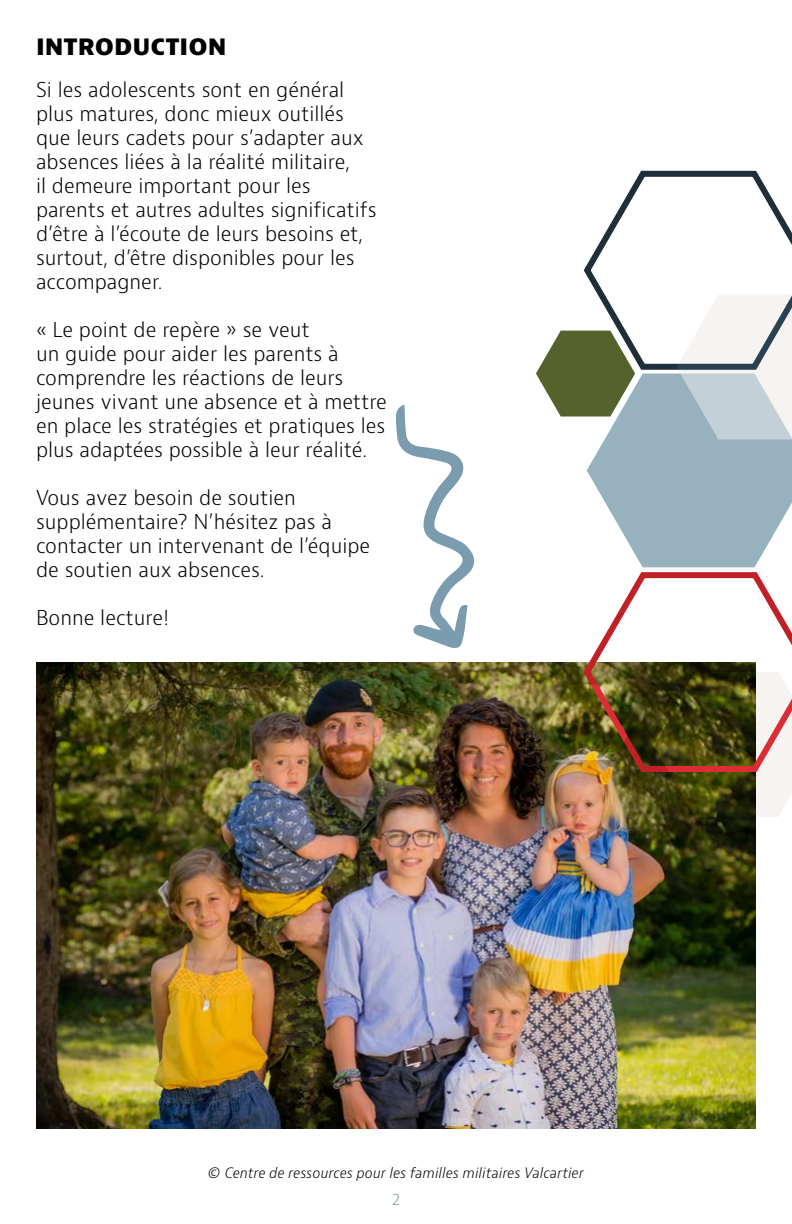
<style>
.page{position:relative;width:792px;height:1224px;background:#fff}
.page>*{position:absolute;margin:0;border:0;box-sizing:border-box;transform-origin:0 0}
.t1{font:800 24px "Bernino Sans";color:#000}
.t2{font:300 20px/24px "Bernino Sans";color:#000}
.t3{font:300 16px "Bernino Sans";color:#7b9baf}
.t4{font:italic 300 14px "Bernino Sans";color:#000}
</style>
<div class="page">
<img style="left:36px;top:662px;width:720px;height:467px">
<svg style="left:396px;top:405px;width:79px;height:243px"></svg>
<svg style="left:580px;top:170px;width:212px;height:200px"></svg>
<svg style="left:587px;top:374px;width:205px;height:193px;fill:#97b1be"></svg>
<svg style="left:580px;top:567px;width:212px;height:208px"></svg>
<svg style="left:653px;top:672px;width:139px;height:145px"></svg>
<svg style="left:536px;top:331px;width:99px;height:86px"></svg>
<svg style="left:677px;top:295px;width:115px;height:144px"></svg>
<img style="left:548px;top:684px;width:87px;height:76px">
<p class="t1" style="left:36px;top:31px;width:192px">INTRODUCTION</p>
<p class="t2" style="left:36px;top:78px;width:342px">Si les adolescents sont en général plus matures, donc mieux outillés que leurs cadets pour s’adapter aux absences liées à la réalité militaire,<br>il demeure important pour les parents et autres adultes significatifs d’être à l’écoute de leurs besoins et, surtout, d’être disponibles pour les accompagner.</p>
<p class="t2" style="left:36px;top:318px;width:352px">« Le point de repère » se veut<br>un guide pour aider les parents à comprendre les réactions de leurs jeunes vivant une absence et à mettre en place les stratégies et pratiques les plus adaptées possible à leur réalité.</p>
<p class="t2" style="left:36px;top:486px;width:336px">Vous avez besoin de soutien supplémentaire? N’hésitez pas à contacter un intervenant de l’équipe de soutien aux absences.</p>
<p class="t2" style="left:36px;top:606px;width:134px">Bonne lecture!</p>
<p class="t4" style="left:208px;top:1163px;width:378px">© Centre de ressources pour les familles militaires Valcartier</p>
<p class="t3" style="left:392px;top:1189px;width:10px">2</p>
</div>
